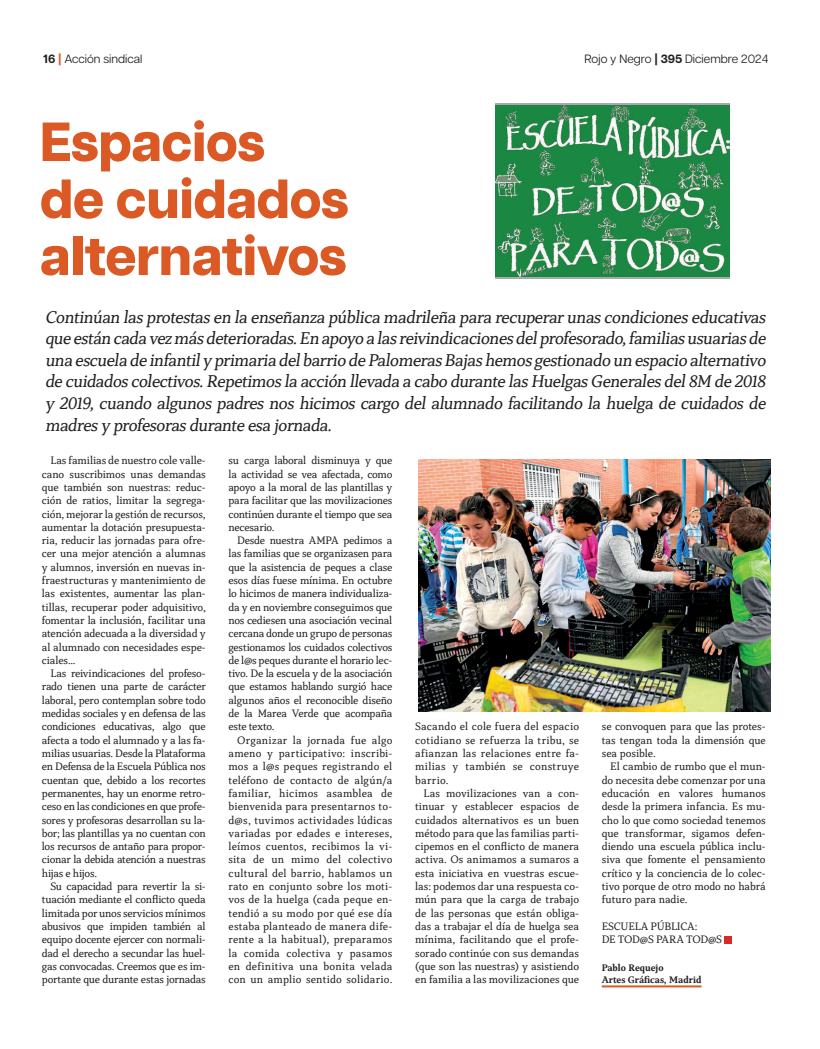
<style>
.page{position:relative;width:820px;height:1049px;background:#fff}
.page>*{position:absolute;margin:0;border:0;box-sizing:border-box;transform-origin:0 0}
.t1{font:800 55px/57px "Articulat CF";letter-spacing:-.01em;color:#db5924}
.t2{font:18px/21.6px "Capitolina W03";letter-spacing:-.04em;color:#231f20;text-align:justify}
.t3{font:12px "Articulat CF";color:#231f20}
.t4{font:11.4px/13.3px "Capitolina W03";letter-spacing:-.01em;color:#231f20;text-align:justify}
.t5{font:700 10px/12px "Capitolina W03";color:#231f20}
.s1{font-weight:700}
.s2{font-weight:800;color:#db5924}
.s3{font-weight:800;color:#282a2b}
</style>
<div class="page">
<div style="left:724px;top:936px;width:7px;height:7px;background:#d82924"></div>
<hr style="left:601px;top:985px;width:100px;height:2px;background:#db5924">
<img style="left:418px;top:459px;width:352px;height:252px">
<svg style="left:495px;top:103px;width:234px;height:176px"></svg>
<img style="left:495px;top:106px;width:234px;height:171px">
<p class="t3" style="left:43px;top:52px;width:100px"><span class="s1">16</span> <span class="s2">|</span> Acción sindical</p>
<p class="t3" style="left:584px;top:52px;width:185px">Rojo y Negro <span class="s3">|</span> <span class="s1">395</span> Diciembre 2024</p>
<h1 class="t1" style="left:40px;top:117px;width:310px">Espacios<br>de cuidados alternativos</h1>
<p class="t2" style="left:45px;top:306px;width:725px">Continúan las protestas en la enseñanza pública madrileña para recuperarunas condiciones educativas que están cada vez más deterioradas.En apoyo a las reivindicaciones delprofesorado,familias usuarias de una escuela de infantily primaria delbarrio de Palomeras Baj as hemos gestionado un espacio alternativo de cuidados colectivos.Repetimos la acción llevada a cabo durante las Huelgas Generales del8M de 2018 y 2019, cuando algunos padres nos hicimos cargo del alumnado facilitando la huelga de cuidados de madres y profesoras durante esa jornada.</p>
<p class="t4" style="left:42px;top:454px;width:165px;text-indent:9px">Las familias de nuestro cole valle&shy;cano suscribimos unas demandas que también son nuestras: reduc&shy;ción de ratios, limitar la segrega&shy;ción, mejorar la gestión de recursos, aumentar la dotación presupuesta&shy;ria, reducir las jornadas para ofre&shy;cer una mejor atención a alumnas y alumnos, inversión en nuevas in&shy;fraestructuras y mantenimiento de las existentes, aumentar las plan&shy;tillas, recuperar poder adquisitivo, fomentar la inclusión, facilitar una atención adecuada a la diversidad y al alumnado con necesidades espe&shy;ciales...</p>
<p class="t4" style="left:42px;top:667px;width:165px;text-indent:9px">Las reivindicaciones del profeso&shy;rado tienen una parte de carácter laboral, pero contemplan sobre todo medidas sociales y en defensa de las condiciones educativas, algo que afecta a todo el alumnado y a las fa&shy;milias usuarias. Desde la Plataforma en Defensa de la Escuela Pública nos cuentan que, debido a los recortes permanentes, hay un enorme retro&shy;ceso en las condiciones en que profe&shy;sores y profesoras desarrollan su la&shy;bor; las plantillas ya no cuentan con los recursos de antaño para propor&shy;cionar la debida atención a nuestras hijas e hijos.</p>
<p class="t4" style="left:42px;top:880px;width:165px;text-indent:9px">Su capacidad para revertir la si&shy;tuación mediante el conflicto queda limitada por unos servicios mínimos abusivos que impiden también al equipo docente ejercer con normali&shy;dad el derecho a secundar las huel&shy;gas convocadas. Creemos que es im&shy;portante que durante estas jornadas</p>
<p class="t4" style="left:228px;top:454px;width:165px">su carga laboral disminuya y que la actividad se vea afectada, como apoyo a la moral de las plantillas y para facilitar que las movilizaciones continúen durante el tiempo que sea necesario.</p>
<p class="t4" style="left:228px;top:534px;width:165px;text-indent:9px">Desde nuestra AMPA pedimos a las familias que se organizasen para que la asistencia de peques a clase esos días fuese mínima. En octubre lo hicimos de manera individualiza&shy;da y en noviembre conseguimos que nos cediesen una asociación vecinal cercana donde un grupo de personas gestionamos los cuidados colectivos de l@s peques durante el horario lec&shy;tivo. De la escuela y de la asociación que estamos hablando surgió hace algunos años el reconocible diseño de la Marea Verde que acompaña este texto.</p>
<p class="t4" style="left:228px;top:733px;width:165px;text-indent:9px">Organizar la jornada fue algo ameno y participativo: inscribi&shy;mos a l@s peques registrando el teléfono de contacto de algún/a familiar, hicimos asamblea de bienvenida para presentarnos to&shy;d@s, tuvimos actividades lúdicas variadas por edades e intereses, leímos cuentos, recibimos la vi&shy;sita de un mimo del colectivo cultural del barrio, hablamos un rato en conjunto sobre los moti&shy;vos de la huelga (cada peque en&shy;tendió a su modo por qué ese día estaba planteado de manera dife&shy;rente a la habitual), preparamos la comida colectiva y pasamos en definitiva una bonita velada con un amplio sentido solidario.</p>
<p class="t4" style="left:415px;top:720px;width:165px">Sacando el cole fuera del espacio cotidiano se refuerza la tribu, se afianzan las relaciones entre fa&shy;milias y también se construye barrio.</p>
<p class="t4" style="left:415px;top:787px;width:165px;text-indent:9px">Las movilizaciones van a con&shy;tinuar y establecer espacios de cuidados alternativos es un buen método para que las familias parti&shy;cipemos en el conflicto de manera activa. Os animamos a sumaros a esta iniciativa en vuestras escue&shy;las: podemos dar una respuesta co&shy;mún para que la carga de trabajo de las personas que están obliga&shy;das a trabajar el día de huelga sea mínima, facilitando que el profe&shy;sorado continúe con sus demandas (que son las nuestras) y asistiendo en familia a las movilizaciones que</p>
<p class="t4" style="left:601px;top:720px;width:165px">se convoquen para que las protes&shy;tas tengan toda la dimensión que sea posible.</p>
<p class="t4" style="left:601px;top:760px;width:165px;text-indent:9px">El cambio de rumbo que el mun&shy;do necesita debe comenzar por una educación en valores humanos desde la primera infancia. Es mu&shy;cho lo que como sociedad tenemos que transformar, sigamos defen&shy;diendo una escuela pública inclu&shy;siva que fomente el pensamiento crítico y la conciencia de lo colec&shy;tivo porque de otro modo no habrá futuro para nadie.</p>
<p class="t4" style="left:601px;top:920px;width:122px">ESCUELA PÚBLICA:<br>DE TOD@S PARA TOD@S</p>
<p class="t5" style="left:601px;top:961px;width:101px">Pablo Requejo<br>Artes Gráficas, Madrid</p>
</div>
